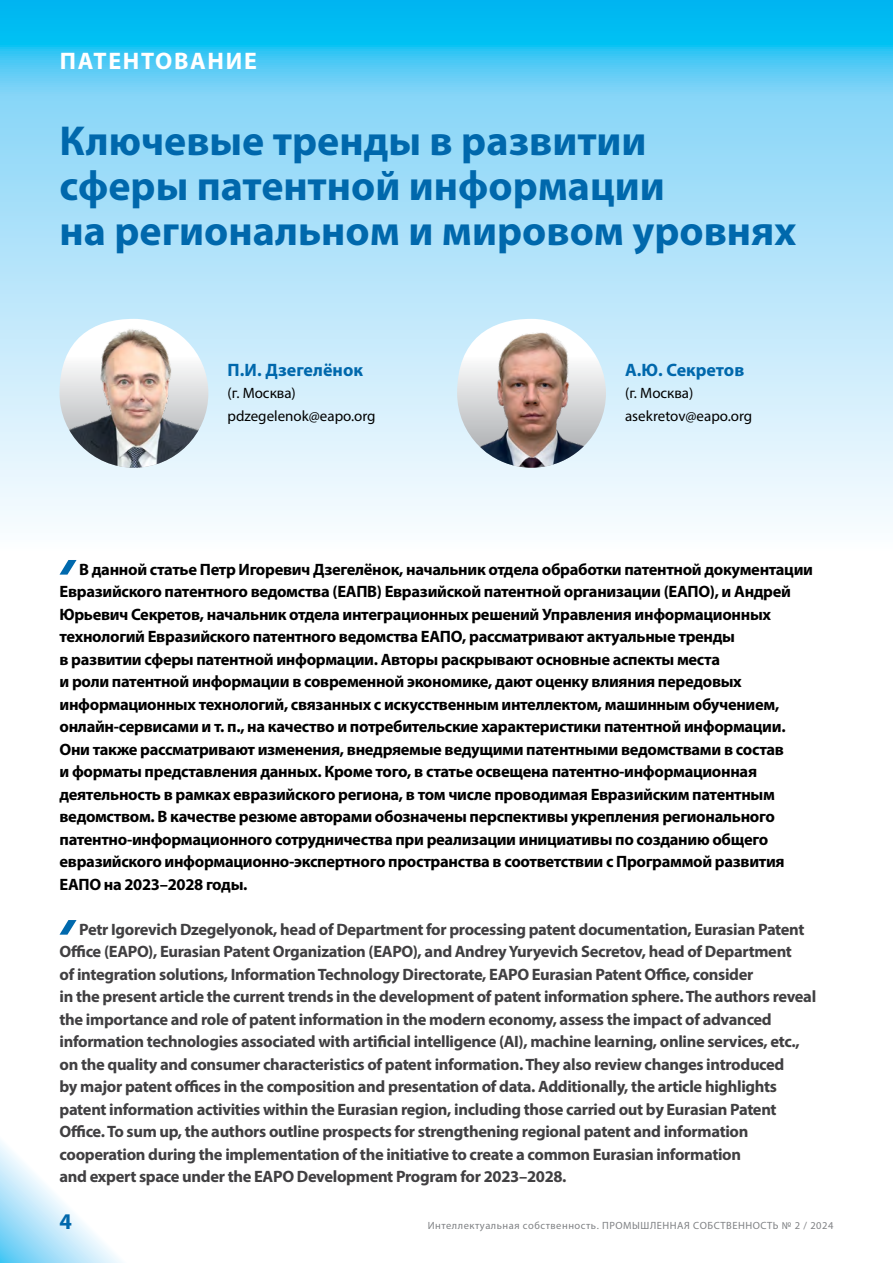
<style>
.page{position:relative;width:893px;height:1263px;background:#fff}
.page>*{position:absolute;margin:0;border:0;box-sizing:border-box;transform-origin:0 0}
.t1{font:700 42px/45px "Myriad Pro";color:#0068ac}
.t2{font:700 24px "Myriad Pro";letter-spacing:.07em;color:#fff}
.t3{font:700 22.5px "Myriad Pro";color:#0068ac}
.t4{font:700 18px "Myriad Pro";color:#0068ac}
.t5{font:700 16.5px/22.5px "Myriad Pro";letter-spacing:-.02em;color:#000}
.t6{font:700 16.5px/22.5px "Myriad Pro";letter-spacing:-.02em;color:#414042}
.t7{font:15px/22.5px "Myriad Pro";color:#000}
.t8{font:10.5px "Myriad Pro";letter-spacing:.05em;color:#808285}
</style>
<div class="page">
<svg style="left:0;top:1141px;width:122px;height:122px"></svg>
<svg style="left:0;top:0;width:893px;height:522px;background:#a0e0f9"></svg>
<img style="left:60px;top:327px;width:148px;height:141px">
<svg style="left:457px;top:319px;width:149px;height:149px"></svg>
<img style="left:464px;top:332px;width:139px;height:136px">
<svg style="left:60px;top:560px;width:17px;height:15px"></svg>
<svg style="left:60px;top:920px;width:17px;height:15px"></svg>
<h2 class="t2" style="left:60px;top:45px;width:199px">ПАТЕНТОВАНИЕ</h2>
<h1 class="t1" style="left:60px;top:117px;width:738px">Ключевые тренды в развитии<br>сферы патентной информации<br>на региональном и мировом уровнях</h1>
<p class="t4" style="left:227px;top:358px;width:137px">П.И. Дзегелёнок</p>
<p class="t7" style="left:227px;top:382px;width:150px">(г. Москва) pdzegelenok@eapo.org</p>
<p class="t4" style="left:625px;top:358px;width:121px">А.Ю. Секретов</p>
<p class="t7" style="left:625px;top:382px;width:129px">(г. Москва) asekretov@eapo.org</p>
<p class="t5" style="left:60px;top:557px;width:755px;text-indent:20px">В данной статье Петр Игоревич Дзегелёнок, начальник отдела обработки патентной документации Евразийского патентного ведомства (ЕАПВ) Евразийской патентной организации (ЕАПО), и Андрей Юрьевич Секретов, начальник отдела интеграционных решений Управления информационных технологий Евразийского патентного ведомства ЕАПО, рассматривают актуальные тренды<br>в развитии сферы патентной информации. Авторы раскрывают основные аспекты места<br>и роли патентной информации в современной экономике, дают оценку влияния передовых информационных технологий, связанных с искусственным интеллектом, машинным обучением, онлайн-сервисами и т. п., на качество и потребительские характеристики патентной информации.<br>Они также рассматривают изменения, внедряемые ведущими патентными ведомствами в состав<br>и форматы представления данных. Кроме того, в статье освещена патентно-информационная деятельность в рамках евразийского региона, в том числе проводимая Евразийским патентным ведомством. В качестве резюме авторами обозначены перспективы укрепления регионального патентно-информационного сотрудничества при реализации инициативы по созданию общего евразийского информационно-экспертного пространства в соответствии с Программой развития ЕАПО на 2023–2028 годы.</p>
<p class="t6" style="left:60px;top:917px;width:758px;text-indent:20px">Petr Igorevich Dzegelyonok, head of Department for processing patent documentation, Eurasian Patent Office (EAPO), Eurasian Patent Organization (EAPO), and Andrey Yuryevich Secretov, head of Department<br>of integration solutions, Information Technology Directorate, EAPO Eurasian Patent Office, consider<br>in the present article the current trends in the development of patent information sphere. The authors reveal the importance and role of patent information in the modern economy, assess the impact of advanced information technologies associated with artificial intelligence (AI), machine learning, online services, etc., on the quality and consumer characteristics of patent information. They also review changes introduced<br>by major patent offices in the composition and presentation of data. Additionally, the article highlights patent information activities within the Eurasian region, including those carried out by Eurasian Patent Office. To sum up, the authors outline prospects for strengthening regional patent and information cooperation during the implementation of the initiative to create a common Eurasian information<br>and expert space under the EAPO Development Program for 2023–2028.</p>
<h3 class="t3" style="left:60px;top:1206px;width:14px">4</h3>
<p class="t8" style="left:428px;top:1219px;width:407px">Интеллектуальная собственность. ПРОМЫШЛЕННАЯ СОБСТВЕННОСТЬ № 2 / 2024</p>
</div>
